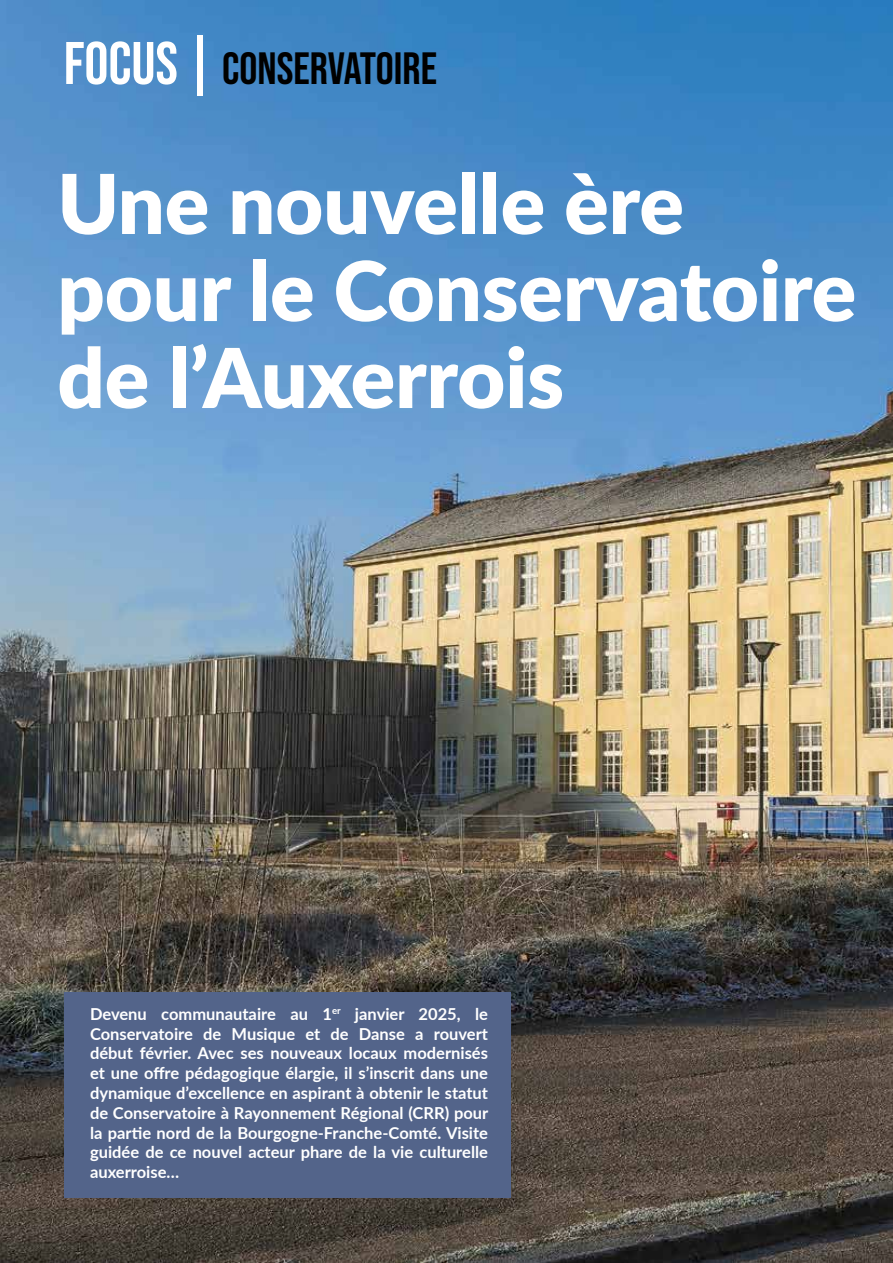
<style>
.page{position:relative;width:893px;height:1263px;background:#fff}
.page>*{position:absolute;margin:0;border:0;box-sizing:border-box;transform-origin:0 0}
.t1{font:900 82.5px/87px "Lato";color:#fff}
.t2{font:45px "Bebas Neue";color:#000}
.t3{font:700 16.5px/19.8px "Lato";color:#fff;text-align:justify}
.s1{font-size:60px;color:#fff}
</style>
<div class="page">
<img style="left:0;top:0;width:893px;height:1263px">
<div style="left:64px;top:992px;width:446px;height:205px;background:#53648a"></div>
<h2 class="t2" style="left:64px;top:43px;width:375px"><span class="s1">FOCUS|</span> CONSERVATOIRE</h2>
<h1 class="t1" style="left:57px;top:157px;width:800px">Une nouvelle ère pour le Conservatoire de l’Auxerrois</h1>
<p class="t3" style="left:90px;top:1003px;width:400px">Devenu communautaire au 1<sup>er</sup> janvier 2025, le Conservatoire de Musique et de Danse a rouvert début février. Avec ses nouveaux locaux modernisés et une offre pédagogique élargie, il s’inscrit dans une dynamique d’excellence en aspirant à obtenir le statut de Conservatoire à Rayonnement Régional (CRR) pour la partie nord de la Bourgogne-Franche-Comté. Visite guidée de ce nouvel acteur phare de la vie culturelle auxerroise…</p>
</div>
